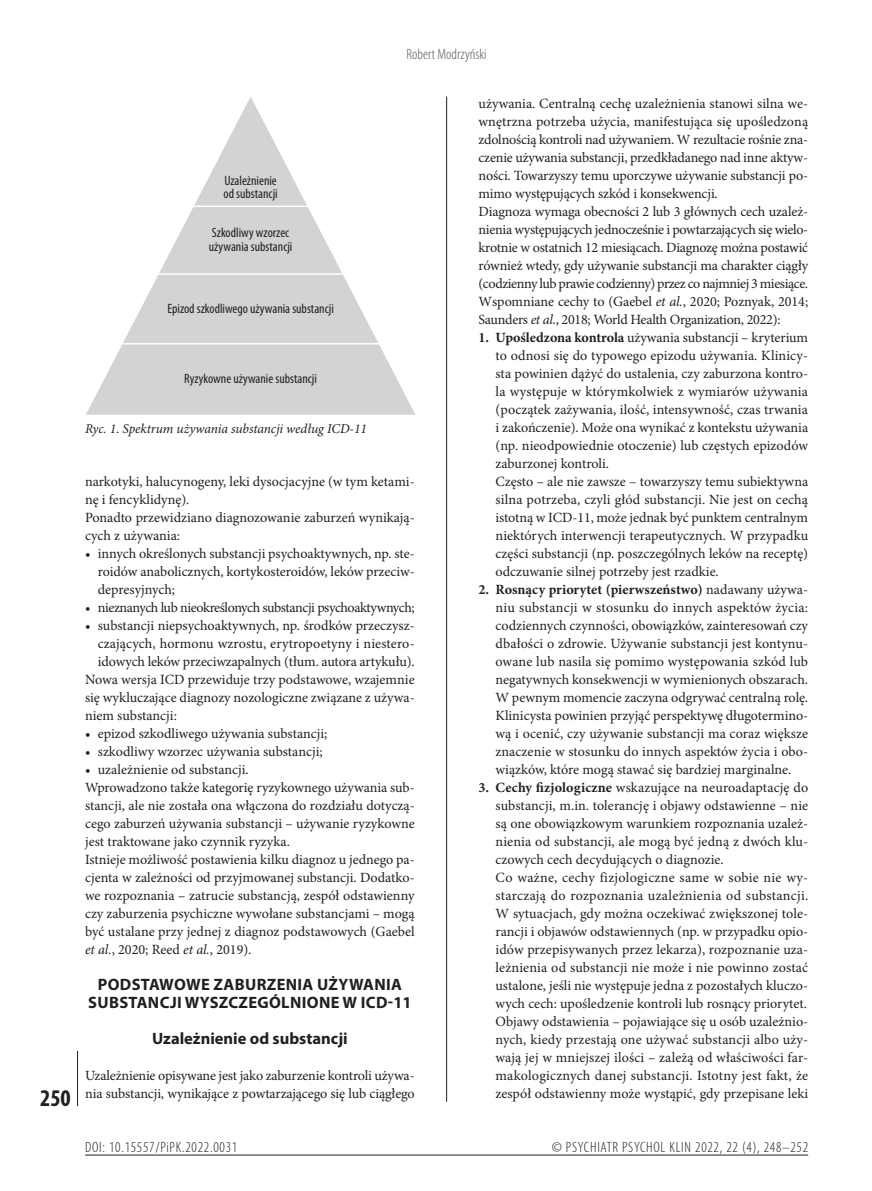
<style>
.page{position:relative;width:872px;height:1191px;background:#fff}
.page>*{position:absolute;margin:0;border:0;box-sizing:border-box;transform-origin:0 0}
.t1{font:700 condensed 24px "Myriad Pro";color:#231f20}
.t2{font:700 16.5px/18px "Myriad Pro";letter-spacing:.02em;color:#231f20;text-align:center}
.t3{font:700 16.5px "Myriad Pro";color:#231f20}
.t4{font:300 condensed 15px "Myriad Pro";letter-spacing:.05em;color:#231f20}
.t5{font:300 condensed 15px "Myriad Pro";color:#57585a}
.t6{font:14.1px/18px "Minion Pro";color:#231f20}
.t7{font:14.1px "Minion Pro";letter-spacing:-.035em;color:#231f20}
.t8{font:condensed 13.5px/13.5px "Myriad Pro";color:#231f20}
.t9{font:italic 13.5px "Minion Pro";letter-spacing:-.005em;color:#231f20}
.s1{font-style:italic}
.s2{font-weight:700}
</style>
<div class="page">
<hr style="left:77px;top:1050px;width:1px;height:56px;background:#231f20">
<hr style="left:85px;top:1154px;width:723px;height:1px;background:#231f20">
<hr style="left:446px;top:97px;width:1px;height:1004px;background:#231f20">
<svg style="left:86px;top:97px;width:329px;height:318px"></svg>
<hr style="left:193px;top:205px;width:117px;height:2px;background:#fff">
<hr style="left:154px;top:273px;width:198px;height:2px;background:#fff">
<hr style="left:119px;top:343px;width:271px;height:1px;background:#fff">
<h1 class="t1" style="left:40px;top:1083px;width:32px">250</h1>
<p class="t5" style="left:406px;top:45px;width:81px">Robert Modrzyński</p>
<p class="t8" style="left:223px;top:173px;width:56px">Uzależnienie od substancji</p>
<p class="t8" style="left:209px;top:226px;width:85px">Szkodliwy wzorzec używania substancji</p>
<p class="t8" style="left:167px;top:302px;width:168px">Epizod szkodliwego używania substancji</p>
<p class="t8" style="left:184px;top:372px;width:134px">Ryzykowne używanie substancji</p>
<p class="t9" style="left:85px;top:419px;width:283px">Ryc. 1. Spektrum używania substancji według ICD-11</p>
<p class="t6" style="left:85px;top:473px;width:331px">narkotyki, halucynogeny, leki dysocjacyjne (w tym ketami&shy;nę i fencyklidynę).<br>Ponadto przewidziano diagnozowanie zaburzeń wynikają&shy;cych z używania:</p>
<p class="t6" style="left:98px;top:545px;width:318px;text-align:justify;text-indent:-13px">• innych określonych substancji psychoaktywnych, np. ste&shy;roidów anabolicznych, kortykosteroidów, leków przeciw&shy;depresyjnych;</p>
<p class="t7" style="left:85px;top:598px;width:331px">• nieznanych lub nieokreślonych substancji psychoaktywnych;</p>
<p class="t6" style="left:85px;top:617px;width:331px">• substancji niepsychoaktywnych, np. środków przeczysz-</p>
<p class="t6" style="left:98px;top:635px;width:318px">czających, hormonu wzrostu, erytropoetyny i niestero-</p>
<p class="t6" style="left:98px;top:653px;width:318px">idowych leków przeciwzapalnych (tłum. autora artykułu).</p>
<p class="t6" style="left:85px;top:671px;width:331px">Nowa wersja ICD przewiduje trzy podstawowe, wzajemnie</p>
<p class="t6" style="left:85px;top:689px;width:331px">się wykluczające diagnozy nozologiczne związane z używa-</p>
<p class="t6" style="left:85px;top:707px;width:93px">niem substancji:</p>
<p class="t6" style="left:85px;top:725px;width:244px">• epizod szkodliwego używania substancji;</p>
<p class="t6" style="left:85px;top:743px;width:239px">• szkodliwy wzorzec używania substancji;</p>
<p class="t6" style="left:85px;top:761px;width:331px">• uzależnienie od substancji.<br>Wprowadzono także kategorię ryzykownego używania sub&shy;stancji, ale nie została ona włączona do rozdziału dotyczą&shy;cego zaburzeń używania substancji – używanie ryzykowne jest traktowane jako czynnik ryzyka.<br>Istnieje możliwość postawienia kilku diagnoz u jednego pa&shy;cjenta w zależności od przyjmowanej substancji. Dodatko&shy;we rozpoznania – zatrucie substancją, zespół odstawienny czy zaburzenia psychiczne wywołane substancjami – mogą być ustalane przy jednej z diagnoz podstawowych (Gaebel <span class="s1">et al.</span>, 2020; Reed <span class="s1">et al.</span>, 2019).</p>
<p class="t2" style="left:88px;top:975px;width:325px">PODSTAWOWE ZABURZENIA UŻYWANIA<br>SUBSTANCJI WYSZCZEGÓLNIONE W ICD-11</p>
<p class="t3" style="left:152px;top:1028px;width:197px">Uzależnienie od substancji</p>
<p class="t6" style="left:85px;top:1067px;width:331px">Uzależnienie opisywane jest jako zaburzenie kontroli używa&shy;nia substancji, wynikające z powtarzającego się lub ciągłego</p>
<p class="t6" style="left:478px;top:95px;width:331px">używania. Centralną cechę uzależnienia stanowi silna we&shy;wnętrzna potrzeba użycia, manifestująca się upośledzoną zdolnością kontroli nad używaniem. W rezultacie rośnie zna&shy;czenie używania substancji, przedkładanego nad inne aktyw&shy;ności. Towarzyszy temu uporczywe używanie substancji po&shy;mimo występujących szkód i konsekwencji.<br>Diagnoza wymaga obecności 2 lub 3 głównych cech uzależ&shy;nienia występujących jednocześnie i powtarzających się wielo&shy;krotnie w ostatnich 12 miesiącach. Diagnozę można postawić również wtedy, gdy używanie substancji ma charakter ciągły (codzienny lub prawie codzienny) przez co najmniej 3 miesiące.<br>Wspomniane cechy to (Gaebel <span class="s1">et al.</span>, 2020; Poznyak, 2014; Saunders <span class="s1">et al.</span>, 2018; World Health Organization, 2022):</p>
<p class="t6" style="left:495px;top:329px;width:314px;text-indent:-17px"><span class="s2">1. Upośledzona kontrola</span> używania substancji – kryterium to odnosi się do typowego epizodu używania. Klinicy&shy;sta powinien dążyć do ustalenia, czy zaburzona kontro&shy;la występuje w którymkolwiek z wymiarów używania (początek zażywania, ilość, intensywność, czas trwania i zakończenie). Może ona wynikać z kontekstu używania (np. nieodpowiednie otoczenie) lub częstych epizodów zaburzonej kontroli.<br>Często – ale nie zawsze – towarzyszy temu subiektywna silna potrzeba, czyli głód substancji. Nie jest on cechą istotną w ICD-11, może jednak być punktem centralnym niektórych interwencji terapeutycznych. W przypadku części substancji (np. poszczególnych leków na receptę) odczuwanie silnej potrzeby jest rzadkie.</p>
<p class="t6" style="left:495px;top:581px;width:314px;text-align:justify;text-indent:-17px"><span class="s2">2. Rosnący priorytet (pierwszeństwo)</span> nadawany używa&shy;niu substancji w stosunku do innych aspektów życia: codziennych czynności, obowiązków, zainteresowań czy dbałości o zdrowie. Używanie substancji jest kontynu&shy;owane lub nasila się pomimo występowania szkód lub negatywnych konsekwencji w wymienionych obszarach.<br>W pewnym momencie zaczyna odgrywać centralną rolę .<br>Klinicysta powinien przyjąć perspektywę długotermino&shy;wą i ocenić, czy używanie substancji ma coraz większe znaczenie w stosunku do innych aspektów życia i obo&shy;wiązków, które mogą stawać się bardziej marginalne.</p>
<p class="t6" style="left:495px;top:779px;width:314px;text-indent:-17px"><span class="s2">3. Cechy fizjologiczne</span> wskazujące na neuroadaptację do substancji, m.in. tolerancję i objawy odstawienne – nie są one obowiązkowym warunkiem rozpoznania uzależ&shy;nienia od substancji, ale mogą być jedną z dwóch klu&shy;czowych cech decydujących o diagnozie.<br>Co ważne, cechy fizjologiczne same w sobie nie wy&shy;starczają do rozpoznania uzależnienia od substancji.<br>W sytuacjach, gdy można oczekiwać zwiększonej tole&shy;rancji i objawów odstawiennych (np. w przypadku opio&shy;idów przepisywanych przez lekarza), rozpoznanie uza&shy;leżnienia od substancji nie może i nie powinno zostać ustalone, jeśli nie występuje jedna z pozostałych kluczo&shy;wych cech: upośledzenie kontroli lub rosnący priorytet.<br>Objawy odstawienia – pojawiające się u osób uzależnio&shy;nych, kiedy przestają one używać substancji albo uży&shy;wają jej w mniejszej ilości – zależą od właściwości far&shy;makologicznych danej substancji. Istotny jest fakt, że zespół odstawienny może wystąpić, gdy przepisane leki</p>
<p class="t4" style="left:85px;top:1138px;width:154px">DOI: 10.15557/PiPK.2022.0031</p>
<p class="t4" style="left:551px;top:1138px;width:258px">© PSYCHIATR PSYCHOL KLIN 2022, 22 (4), 248–252</p>
</div>
